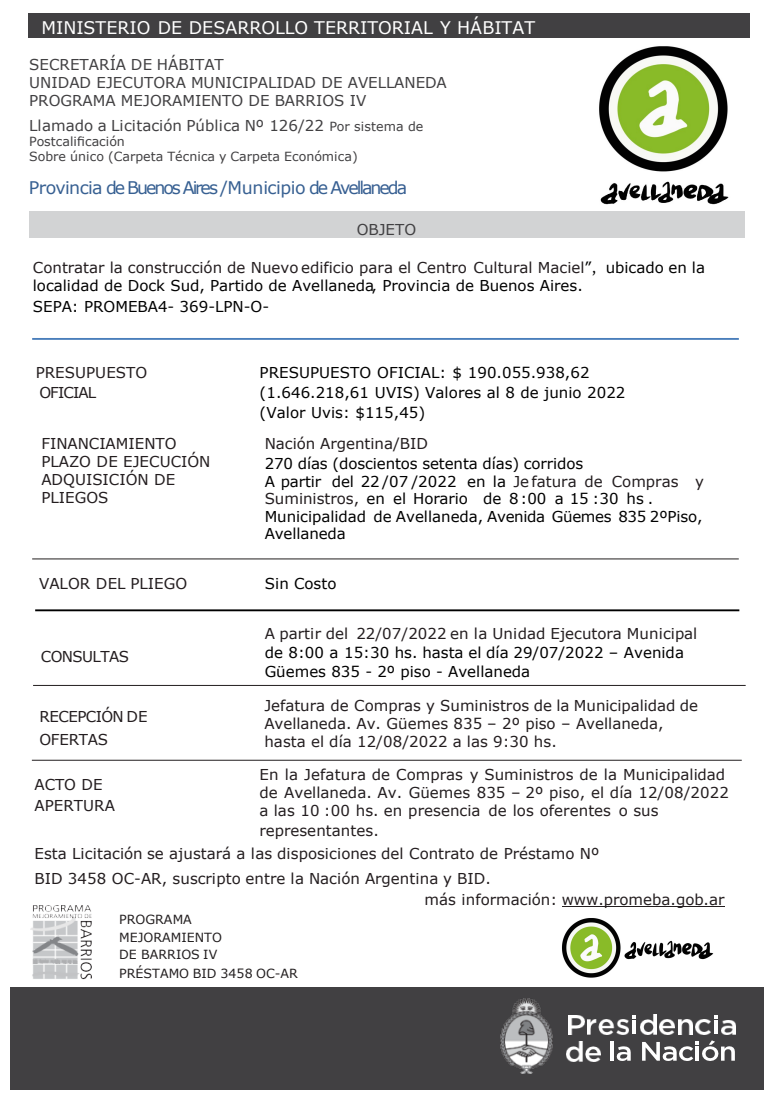
<style>
.page{position:relative;width:778px;height:1103px;background:#fff}
.page>*{position:absolute;margin:0;border:0;box-sizing:border-box;transform-origin:0 0}
.t1{font:17.5px "Verdana";letter-spacing:-.115em;color:#376092}
.t2{font:17.5px "Verdana";letter-spacing:.005em;color:#fff}
.t3{font:15px/18px "Verdana";color:#231d1f}
.t4{font:15px/17.5px "Verdana";color:#000}
.t5{font:15px/18px "Verdana";color:#414042}
.t6{font:15px/23px "Verdana";letter-spacing:-.03em;color:#231d1f}
.t7{font:15px "Verdana";letter-spacing:-.04em;color:#231d1f}
.t8{font:15px "Verdana";letter-spacing:-.06em;color:#231d1f}
.t9{font:12.5px/15px "Verdana";letter-spacing:.005em;color:#414042}
.t10{font:12.5px "Verdana";letter-spacing:.005em;color:#231f20}
.s1{font-size:12.5px}
.s2{color:#375f92}
.s3{color:#231d1f}
.s4{font-family:"Trebuchet MS"}
.s5{color:#221d1f}
</style>
<div class="page">
<hr style="left:561px;top:906px;width:163px;height:1px;background:#231d1f">
<div style="left:29px;top:13px;width:720px;height:24px;background:#414042"></div>
<img style="left:31px;top:905px;width:61px;height:74px">
<div style="left:10px;top:987px;width:753px;height:102px;background:#414042"></div>
<img style="left:568px;top:1016px;width:16px;height:18px">
<img style="left:587px;top:1020px;width:42px;height:15px">
<hr style="left:632px;top:1020px;width:4px;height:14px;background:#fff">
<svg style="left:632px;top:1015px;width:4px;height:3px"></svg>
<img style="left:640px;top:1015px;width:16px;height:20px">
<img style="left:678px;top:1020px;width:14px;height:14px">
<img style="left:659px;top:1020px;width:15px;height:15px">
<img style="left:695px;top:1020px;width:15px;height:15px">
<svg style="left:714px;top:1020px;width:3px;height:14px"></svg>
<img style="left:721px;top:1020px;width:14px;height:15px">
<img style="left:566px;top:1041px;width:34px;height:20px">
<hr style="left:610px;top:1041px;width:4px;height:20px;background:#fff">
<svg style="left:616px;top:1046px;width:14px;height:15px"></svg>
<svg style="left:642px;top:1040px;width:92px;height:21px"></svg>
<img style="left:500px;top:998px;width:52px;height:75px">
<hr style="left:32px;top:760px;width:709px;height:1px;background:#221e1f">
<hr style="left:33px;top:685px;width:712px;height:1px;background:#221e1f">
<hr style="left:32px;top:558px;width:706px;height:1px;background:#221e1f">
<div style="left:29px;top:211px;width:715px;height:27px;background:#d2d3d4"></div>
<hr style="left:35px;top:609px;width:704px;height:2px;background:#000">
<hr style="left:32px;top:338px;width:706px;height:2px;background:#4a7ebb">
<img style="left:599px;top:46px;width:130px;height:159px">
<img style="left:562px;top:918px;width:152px;height:60px">
<p class="t2" style="left:42px;top:15px;width:495px">MINISTERIO DE DESARROLLO TERRITORIAL Y HÁBITAT</p>
<p class="t5" style="left:29px;top:55px;width:419px">SECRETARÍA DE HÁBITAT<br>UNIDAD EJECUTORA MUNICIPALIDAD DE AVELLANEDA<br>PROGRAMA MEJORAMIENTO DE BARRIOS IV</p>
<p class="t5" style="left:29px;top:117px;width:395px">Llamado a Licitación Pública Nº 126/22 <span class="s1">Por sistema de</span></p>
<p class="t9" style="left:29px;top:134px;width:330px">Postcalificación<br>Sobre único (Carpeta Técnica y Carpeta Económica)</p>
<p class="t1" style="left:29px;top:175px;width:380px">Provincia de Buenos Aires /Municipio de <span class="s2">Avellaneda</span></p>
<p class="t5" style="left:357px;top:220px;width:61px">OBJETO</p>
<p class="t4" style="left:33px;top:258px;width:673px"><span class="s3">Contratar la construcción de Nuevo edificio para el Centro Cultural Maciel</span>”<span class="s4">,</span> ubicado en la localidad de Dock Sud, Partido de Avellaneda, Provincia de Buenos Aires.</p>
<p class="t4" style="left:33px;top:298px;width:238px">SEPA: PROMEBA4- 369-LPN-O-</p>
<p class="t3" style="left:36px;top:363px;width:113px">PRESUPUESTO</p>
<p class="t8" style="left:39px;top:382px;width:58px">OFICIAL</p>
<p class="t3" style="left:41px;top:434px;width:171px">FINANCIAMIENTO<br>PLAZO DE EJECUCIÓN</p>
<p class="t3" style="left:41px;top:470px;width:135px">ADQUISICIÓN DE<br>PLIEGOS</p>
<p class="t3" style="left:39px;top:574px;width:150px">VALOR DEL PLIEGO</p>
<p class="t7" style="left:41px;top:646px;width:89px">CONSULTAS</p>
<p class="t6" style="left:40px;top:705px;width:109px">RECEPCIÓN DE<br>OFERTAS</p>
<p class="t3" style="left:35px;top:774px;width:82px;line-height:20.5px">ACTO DE<br>APERTURA</p>
<p class="t4" style="left:259px;top:362px;width:367px;line-height:20px">PRESUPUESTO OFICIAL: $ 190.055.938,62 (1.646.218,61 UVIS) Valores al 8 de junio 2022 (Valor Uvis: $115,45)</p>
<p class="t3" style="left:265px;top:434px;width:165px">Nación Argentina/BID</p>
<p class="t4" style="left:265px;top:455px;width:441px">270 días (doscientos setenta días) corridos<br>A partir del 22 /07 /2022 en la <span class="s5">Je fatura</span> <span class="s3">de Compras y Suministros,</span> en el Horario de 8:00 a 15 :30 hs .<br>Municipalidad de Avellaneda, Avenida Güemes 835 2ºPiso, Avellaneda</p>
<p class="t4" style="left:265px;top:575px;width:73px">Sin Costo</p>
<p class="t3" style="left:265px;top:624px;width:434px">A partir del 22/07/2022 en la Unidad Ejecutora Municipal</p>
<p class="t4" style="left:265px;top:643px;width:421px;line-height:18.8px">de 8:00 a 15:30 hs. hasta el día 29/07/2022 – Avenida<br>Güemes 835 - 2º piso - Avellaneda</p>
<p class="t3" style="left:264px;top:697px;width:435px"><span class="s5">Jefatura</span> de Compras y Suministros de la Municipalidad de<br>Avellaneda. Av. Güemes 835 – 2º piso – Avellaneda, hasta el día 12/08/2022 a las 9:30 hs.</p>
<p class="t3" style="left:259px;top:765px;width:471px">En la <span class="s5">Jefatura</span> de Compras y Suministros de la Municipalidad de <span class="s5">Avellaneda</span>. <span class="s5">Av. Güemes 835</span> – 2º piso, el día 12/08/2022 a las 10 :00 hs. en presencia de los oferentes o sus</p>
<p class="t3" style="left:259px;top:822px;width:121px">representantes.</p>
<p class="t3" style="left:35px;top:844px;width:566px">Esta Licitación se ajustará a las disposiciones del Contrato de Préstamo Nº</p>
<p class="t3" style="left:35px;top:870px;width:458px">BID 3458 OC-AR, suscripto entre la Nación Argentina y BID.</p>
<p class="t10" style="left:119px;top:911px;width:74px">PROGRAMA</p>
<p class="t10" style="left:119px;top:928px;width:104px">MEJORAMIENTO</p>
<p class="t10" style="left:119px;top:946px;width:100px">DE BARRIOS IV</p>
<p class="t10" style="left:119px;top:965px;width:180px">PRÉSTAMO BID 3458 OC-AR</p>
<p class="t3" style="left:424px;top:891px;width:301px">más información: www.promeba.gob.ar</p>
</div>
